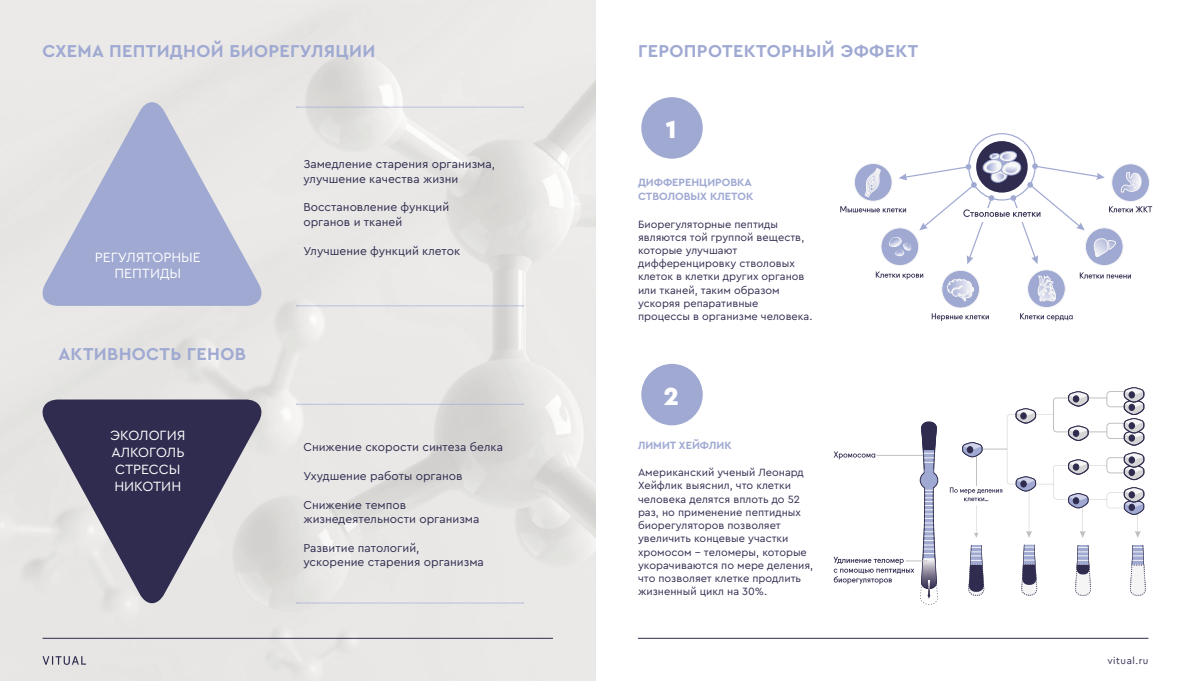
<style>
.page{position:relative;width:1191px;height:681px;background:#fff}
.page>*{position:absolute;margin:0;border:0;box-sizing:border-box;transform-origin:0 0}
.t1{font:900 26px "Cera Pro";color:#fff}
.t2{font:700 18px "Cera Pro";letter-spacing:.02em;color:#9fa9d2}
.t3{font:14px/16.8px "Cera Pro";color:#fff;text-align:center}
.t4{font:12px/14.4px "Cera Pro";color:#2f2c4f}
.t5{font:11px/13.2px "Cera Pro";color:#2f2c4f}
.t6{font:700 11px/14.4px "Cera Pro";color:#9fa9d2}
.t7{font:10px "Cera CY";letter-spacing:.05em;color:#2f2c4f}
</style>
<div class="page">
<img style="left:0;top:0;width:595px;height:680px">
<hr style="left:43px;top:638px;width:510px;height:1px;background:#2f2c4f">
<svg style="left:43px;top:656px;width:43px;height:8px"></svg>
<hr style="left:638px;top:638px;width:510px;height:1px;background:#2f2c4f">
<svg style="left:39px;top:99px;width:226px;height:207px;fill:#9fa9d2"></svg>
<svg style="left:39px;top:399px;width:226px;height:207px;fill:#2f2c4f"></svg>
<svg style="left:296px;top:305px;width:227px;height:1px"></svg>
<svg style="left:296px;top:602px;width:227px;height:1px"></svg>
<svg style="left:296px;top:107px;width:227px;height:1px"></svg>
<svg style="left:296px;top:404px;width:227px;height:1px"></svg>
<div style="left:976px;top:141px;width:51px;height:51px;background:#2f2c4f;border-radius:50%"></div>
<svg style="left:875px;top:271px;width:48px;height:8px"></svg>
<svg style="left:931px;top:313px;width:58px;height:8px"></svg>
<svg style="left:1020px;top:313px;width:52px;height:8px"></svg>
<svg style="left:1079px;top:272px;width:52px;height:6px"></svg>
<div style="left:1027px;top:270px;width:38px;height:37px;background:#9fa9d2;border-radius:50%"></div>
<div style="left:1027px;top:269px;width:38px;height:39px;border:1px solid #f5f5f5;border-radius:50%"></div>
<div style="left:1085px;top:227px;width:38px;height:39px;border:1px solid #f5f5f5;border-radius:50%"></div>
<div style="left:880px;top:227px;width:39px;height:39px;border:1px solid #f5f5f5;border-radius:50%"></div>
<div style="left:941px;top:270px;width:38px;height:38px;background:#9fa9d2;border-radius:50%"></div>
<div style="left:941px;top:270px;width:39px;height:38px;border:1px solid #f5f5f5;border-radius:50%"></div>
<svg style="left:947px;top:278px;width:27px;height:23px"></svg>
<svg style="left:1038px;top:276px;width:18px;height:25px"></svg>
<svg style="left:840px;top:151px;width:312px;height:113px"></svg>
<div style="left:920px;top:471px;width:18px;height:18px;border:1px solid #2f2c4f;border-radius:50%"></div>
<svg style="left:1130px;top:545px;width:15px;height:50px"></svg>
<svg style="left:968px;top:545px;width:16px;height:50px"></svg>
<svg style="left:1021px;top:544px;width:16px;height:51px"></svg>
<svg style="left:1075px;top:545px;width:16px;height:50px"></svg>
<svg style="left:950px;top:387px;width:194px;height:150px"></svg>
<svg style="left:833px;top:421px;width:104px;height:183px"></svg>
<div style="left:641px;top:363px;width:61px;height:62px;background:#9fa9d2;border-radius:50%"></div>
<div style="left:641px;top:97px;width:61px;height:62px;background:#9fa9d2;border-radius:50%"></div>
<h2 class="t2" style="left:43px;top:39px;width:334px">СХЕМА ПЕПТИДНОЙ БИОРЕГУЛЯЦИИ</h2>
<p class="t3" style="left:95px;top:248px;width:108px">РЕГУЛЯТОРНЫЕ<br>ПЕПТИДЫ</p>
<h2 class="t2" style="left:58px;top:342px;width:189px">АКТИВНОСТЬ ГЕНОВ</h2>
<p class="t3" style="left:110px;top:426px;width:77px;text-align:left">ЭКОЛОГИЯ<br>АЛКОГОЛЬ<br>СТРЕССЫ<br>НИКОТИН</p>
<p class="t4" style="left:303px;top:156px;width:193px">Замедление старения организма, улучшение качества жизни</p>
<p class="t4" style="left:303px;top:200px;width:147px">Восстановление функций органов и тканей</p>
<p class="t4" style="left:303px;top:243px;width:158px">Улучшение функций клеток</p>
<p class="t4" style="left:303px;top:439px;width:201px">Снижение скорости синтеза белка</p>
<p class="t4" style="left:303px;top:468px;width:161px">Ухудшение работы органов</p>
<p class="t4" style="left:303px;top:496px;width:178px">Снижение темпов жизнедеятельности организма</p>
<p class="t4" style="left:303px;top:540px;width:182px">Развитие патологий,<br>ускорение старения организма</p>
<h2 class="t2" style="left:638px;top:39px;width:282px">ГЕРОПРОТЕКТОРНЫЙ ЭФФЕКТ</h2>
<h1 class="t1" style="left:666px;top:112px;width:12px">1</h1>
<p class="t6" style="left:638px;top:174px;width:117px">ДИФФЕРЕНЦИРОВКА<br>СТВОЛОВЫХ КЛЕТОК</p>
<p class="t5" style="left:638px;top:217px;width:176px">Биорегуляторные пептиды являются той группой веществ, которые улучшают дифференцировку стволовых клеток в клетки других органов или тканей, таким образом ускоряя репаративные процессы в организме человека.</p>
<h1 class="t1" style="left:663px;top:379px;width:17px">2</h1>
<p class="t6" style="left:638px;top:437px;width:95px">ЛИМИТ ХЕЙФЛИК</p>
<p class="t5" style="left:638px;top:465px;width:177px">Американский ученый Леонард<br>Хейфлик выяснил, что клетки человека делятся вплоть до 52 раз, но применение пептидных биорегуляторов позволяет увеличить концевые участки хромосом − теломеры, которые укорачиваются по мере деления, что позволяет клетке продлить жизненный цикл на 30%.</p>
<p class="t7" style="left:1107px;top:653px;width:43px">vitual.ru</p>
</div>
